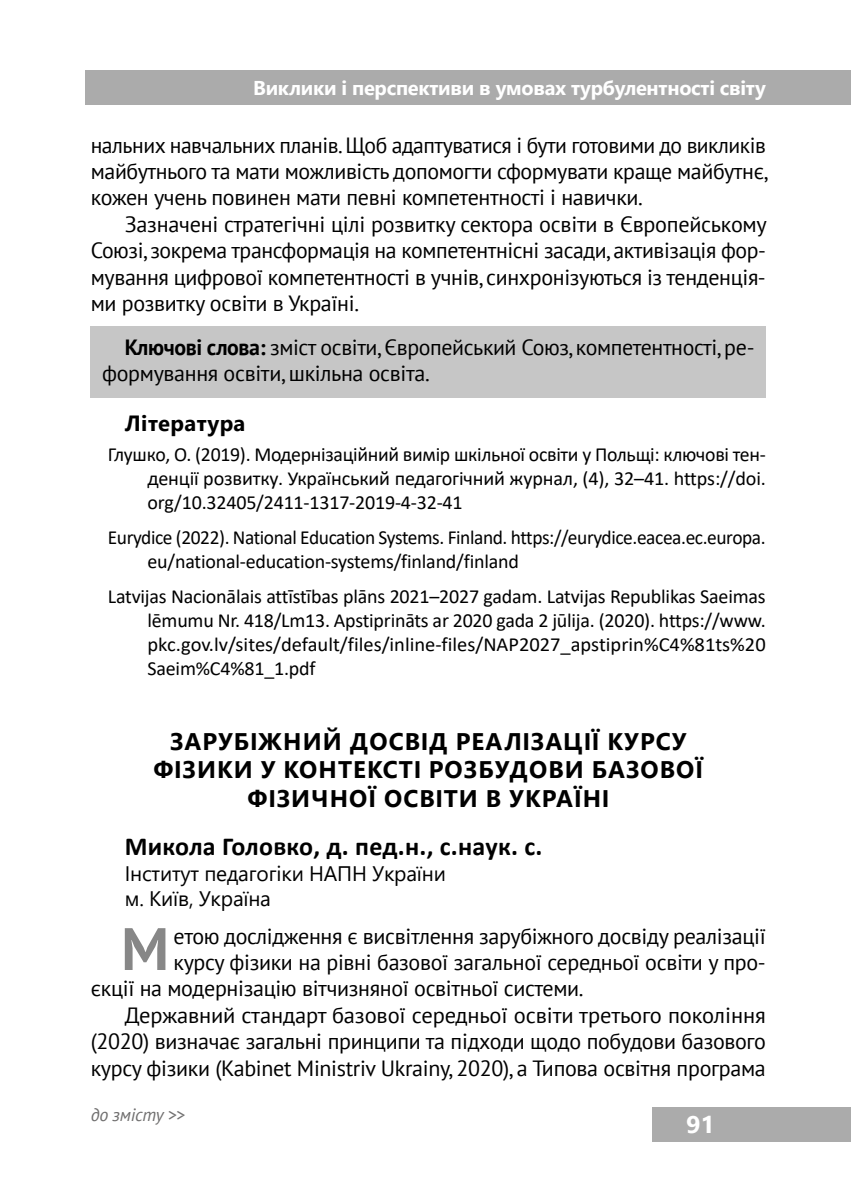
<style>
.page{position:relative;width:851px;height:1191px;background:#fff}
.page>*{position:absolute;margin:0;border:0;box-sizing:border-box;transform-origin:0 0}
.t1{font:700 59.8px "PT Sans";color:#878787}
.t2{font:700 26px "Calibri";letter-spacing:.01em;color:#000}
.t3{font:700 24px/28.8px "Segoe UI";letter-spacing:.045em;color:#000;text-align:center}
.t4{font:700 24px "Segoe UI";color:#fff;scale:1.05 1}
.t5{font:22px/26.4px "PT Sans";letter-spacing:-.015em;color:#000;text-align:justify}
.t6{font:700 22px "Segoe UI";letter-spacing:.02em;color:#000}
.t7{font:21px/25.2px "Segoe UI";letter-spacing:-.01em;color:#000}
.t8{font:20px/24px "Calibri";letter-spacing:-.01em;color:#000;text-align:justify}
.t9{font:700 20px "Segoe UI";letter-spacing:-.015em;color:#fff}
.t10{font:italic 18px "PT Sans";letter-spacing:-.015em;color:#706f6f}
.s1{font-weight:700}
</style>
<div class="page">
<div style="left:85px;top:71px;width:765px;height:34px;background:#ababab"></div>
<div style="left:652px;top:1107px;width:198px;height:34px;background:#ababab"></div>
<div style="left:91px;top:327px;width:674px;height:71px;background:#c6c6c6"></div>
<p class="t9" style="left:253px;top:69px;width:514px">Виклики і перспективи в умовах турбулентності світу</p>
<p class="t5" style="left:91px;top:131px;width:678px">нальних навчальних планів. Щоб адаптуватися і бути готовими до викликів майбутнього та мати можливість допомогти сформувати краще майбутнє, кожен учень повинен мати певні компетентності і навички.</p>
<p class="t5" style="left:91px;top:210px;width:677px;text-indent:34px">Зазначені стратегічні цілі розвитку сектора освіти в Європейському Союзі, зокрема трансформація на компетентнісні засади, активізація фор&shy;мування цифрової компетентності в учнів, синхронізуються із тенденція&shy;ми розвитку освіти в Україні.</p>
<p class="t5" style="left:102px;top:333px;width:653px;text-indent:23px"><span class="s1">Ключові слова:</span> зміст освіти, Європейський Союз, компетентності, ре&shy;формування освіти, шкільна освіта.</p>
<p class="t6" style="left:125px;top:402px;width:122px">Література</p>
<p class="t8" style="left:147px;top:441px;width:620px;text-indent:-40px">Глушко, О. (2019). Модернізаційний вимір шкільної освіти у Польщі: ключові тен&shy;денції розвитку. Український педагогічний журнал, (4), 32–41. https://doi. org/10.32405/2411-1317-2019-4-32-41</p>
<p class="t8" style="left:147px;top:525px;width:619px;text-indent:-40px">Eurydice (2022). National Education Systems. Finland. https://eurydice.eacea.ec.europa. eu/national-education-systems/finland/finland</p>
<p class="t8" style="left:147px;top:584px;width:619px;text-indent:-40px">Latvijas Nacionālais attīstības plāns 2021–2027 gadam. Latvijas Republikas Saeimas lēmumu Nr. 418/Lm13. Apstiprināts ar 2020 gada 2 jūlija. (2020). https://www. pkc.gov.lv/sites/default/files/inline-files/NAP2027_apstiprin%C4%81ts%20<br>Saeim%C4%81_1.pdf</p>
<p class="t3" style="left:153px;top:724px;width:551px">ЗАРУБІЖНИЙ ДОСВІД РЕАЛІЗАЦІЇ КУРСУ<br>ФІЗИКИ У КОНТЕКСТІ РОЗБУДОВИ БАЗОВОЇ<br>ФІЗИЧНОЇ ОСВІТИ В УКРАЇНІ</p>
<p class="t2" style="left:125px;top:828px;width:419px">Микола Головко, д. пед.н., с.наук. с.</p>
<p class="t7" style="left:125px;top:858px;width:322px">Інститут педагогіки НАПН України м. Київ, Україна</p>
<h1 class="t1" style="left:121px;top:909px;width:49px">М</h1>
<p class="t5" style="left:173px;top:922px;width:593px">етою дослідження є висвітлення зарубіжного досвіду реалізації</p>
<p class="t5" style="left:173px;top:948px;width:593px">курсу фізики на рівні базової загальної середньої освіти у про-</p>
<p class="t5" style="left:91px;top:975px;width:494px">єкції на модернізацію вітчизняної освітньої системи.</p>
<p class="t5" style="left:125px;top:1001px;width:642px">Державний стандарт базової середньої освіти третього покоління</p>
<p class="t5" style="left:91px;top:1027px;width:676px">(2020) визначає загальні принципи та підходи щодо побудови базового</p>
<p class="t5" style="left:91px;top:1054px;width:676px">курсу фізики (Kabinet Ministriv Ukrainy, 2020), а Типова освітня програма</p>
<p class="t10" style="left:91px;top:1103px;width:95px">до змісту &gt;&gt;</p>
<p class="t4" style="left:686px;top:1101px;width:29px">91</p>
</div>
